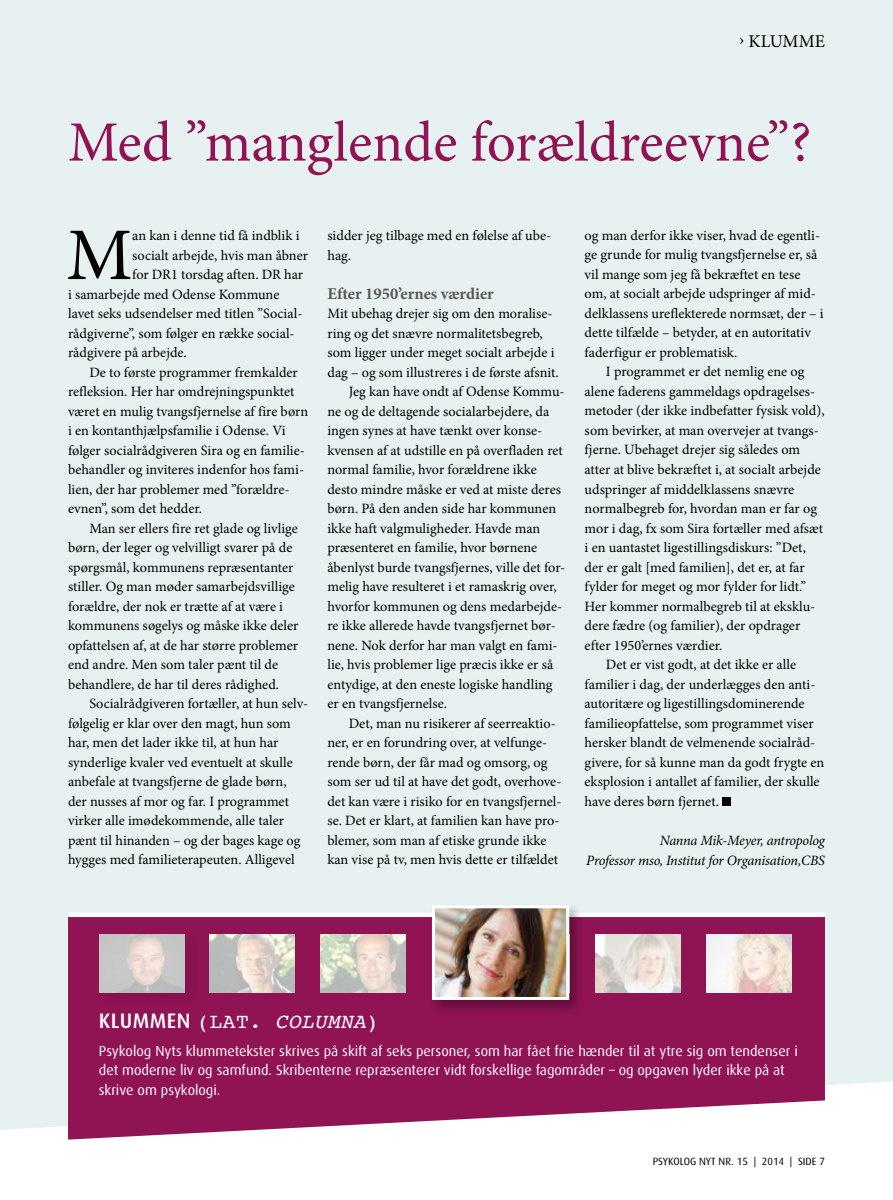
<style>
.page{position:relative;width:893px;height:1200px;background:#fff}
.page>*{position:absolute;margin:0;border:0;box-sizing:border-box;transform-origin:0 0}
.t1{font:74.25px "Minion Pro";color:#000}
.t2{font:57px "Minion Pro";color:#901354}
.t3{font:500 21px "Dax";letter-spacing:.02em;color:#fff}
.t4{font:18px "Minion Pro";color:#000}
.t5{font:700 16.5px "Minion Pro";color:#575756}
.t6{font:14.25px/19.5px "Minion Pro";color:#000}
.t7{font:14.25px/19.5px "Dax";color:#fff}
.t8{font:italic 14.25px/19.5px "Minion Pro";letter-spacing:-.02em;color:#000;text-align:right}
.t9{font:10.5px "Dax";color:#000}
.s1{font-family:"Courier";font-weight:400}
.s2{font-family:"Courier";font-weight:400;font-style:italic}
</style>
<div class="page">
<div style="left:0;top:0;width:893px;height:1129px;background:#e7f1f1"></div>
<div style="left:722px;top:797px;width:9px;height:8px;background:#000"></div>
<svg style="left:68px;top:916px;width:757px;height:223px;background:#9d3069"></svg>
<svg style="left:68px;top:912px;width:757px;height:4px"></svg>
<img style="left:210px;top:933px;width:85px;height:58px">
<img style="left:321px;top:933px;width:85px;height:58px">
<img style="left:595px;top:933px;width:85px;height:58px">
<div style="left:429px;top:902px;width:155px;height:112px;background:#000;opacity:.35"></div>
<img style="left:436px;top:909px;width:129px;height:86px">
<div style="left:432px;top:905px;width:137px;height:94px;border:3px solid #fff"></div>
<img style="left:706px;top:933px;width:85px;height:58px">
<div style="left:96px;top:930px;width:104px;height:77px;background:#000;opacity:.35"></div>
<img style="left:99px;top:933px;width:86px;height:58px">
<p class="t4" style="left:739px;top:29px;width:87px">› KLUMME</p>
<h2 class="t2" style="left:68px;top:104px;width:745px">Med ”manglende forældreevne”?</h2>
<h1 class="t1" style="left:66px;top:205px;width:68px">M</h1>
<p class="t6" style="left:132px;top:226px;width:169px">an kan i denne tid få indblik i</p>
<p class="t6" style="left:132px;top:245px;width:177px">socialt arbejde, hvis man åbner</p>
<p class="t6" style="left:132px;top:265px;width:172px">for DR1 torsdag aften. DR har</p>
<p class="t6" style="left:68px;top:284px;width:213px">i samarbejde med Odense Kommune</p>
<p class="t6" style="left:68px;top:304px;width:236px">lavet seks udsendelser med titlen ”Social-</p>
<p class="t6" style="left:68px;top:323px;width:228px">rådgiverne”, som følger en række social-</p>
<p class="t6" style="left:68px;top:343px;width:120px">rådgivere på arbejde.</p>
<p class="t6" style="left:89px;top:362px;width:210px">De to første programmer fremkalder</p>
<p class="t6" style="left:68px;top:382px;width:228px">refleksion. Her har omdrejningspunktet</p>
<p class="t6" style="left:68px;top:401px;width:242px">været en mulig tvangsfjernelse af fire børn</p>
<p class="t6" style="left:68px;top:421px;width:219px">i en kontanthjælpsfamilie i Odense. Vi</p>
<p class="t6" style="left:68px;top:440px;width:238px">følger socialrådgiveren Sira og en familie-</p>
<p class="t6" style="left:68px;top:460px;width:238px">behandler og inviteres indenfor hos fami-</p>
<p class="t6" style="left:68px;top:479px;width:221px">lien, der har problemer med ”forældre-</p>
<p class="t6" style="left:68px;top:499px;width:136px">evnen”, som det hedder.</p>
<p class="t6" style="left:89px;top:518px;width:210px">Man ser ellers fire ret glade og livlige</p>
<p class="t6" style="left:68px;top:538px;width:226px">børn, der leger og velvilligt svarer på de</p>
<p class="t6" style="left:68px;top:557px;width:227px">spørgsmål, kommunens repræsentanter</p>
<p class="t6" style="left:68px;top:577px;width:228px">stiller. Og man møder samarbejdsvillige</p>
<p class="t6" style="left:68px;top:596px;width:217px">forældre, der nok er trætte af at være i</p>
<p class="t6" style="left:68px;top:616px;width:232px">kommunens søgelys og måske ikke deler</p>
<p class="t6" style="left:68px;top:635px;width:232px">opfattelsen af, at de har større problemer</p>
<p class="t6" style="left:68px;top:654px;width:212px">end andre. Men som taler pænt til de</p>
<p class="t6" style="left:68px;top:674px;width:213px">behandlere, de har til deres rådighed.</p>
<p class="t6" style="left:89px;top:693px;width:220px">Socialrådgiveren fortæller, at hun selv-</p>
<p class="t6" style="left:68px;top:713px;width:224px">følgelig er klar over den magt, hun som</p>
<p class="t6" style="left:68px;top:732px;width:212px">har, men det lader ikke til, at hun har</p>
<p class="t6" style="left:68px;top:752px;width:226px">synderlige kvaler ved eventuelt at skulle</p>
<p class="t6" style="left:68px;top:771px;width:220px">anbefale at tvangsfjerne de glade børn,</p>
<p class="t6" style="left:68px;top:791px;width:222px">der nusses af mor og far. I programmet</p>
<p class="t6" style="left:68px;top:810px;width:218px">virker alle imødekommende, alle taler</p>
<p class="t6" style="left:68px;top:830px;width:234px">pænt til hinanden – og der bages kage og</p>
<p class="t6" style="left:68px;top:849px;width:228px">hygges med familieterapeuten. Alligevel</p>
<p class="t6" style="left:327px;top:226px;width:225px">sidder jeg tilbage med en følelse af ube&shy;hag.</p>
<p class="t5" style="left:327px;top:281px;width:168px">Efter 1950’ernes værdier</p>
<p class="t6" style="left:327px;top:304px;width:227px">Mit ubehag drejer sig om den moralise-</p>
<p class="t6" style="left:327px;top:323px;width:217px">ring og det snævre normalitetsbegreb,</p>
<p class="t6" style="left:327px;top:343px;width:229px">som ligger under meget socialt arbejde i</p>
<p class="t6" style="left:327px;top:362px;width:233px">dag – og som illustreres i de første afsnit.</p>
<p class="t6" style="left:349px;top:382px;width:217px">Jeg kan have ondt af Odense Kommu-</p>
<p class="t6" style="left:327px;top:401px;width:223px">ne og de deltagende socialarbejdere, da</p>
<p class="t6" style="left:327px;top:421px;width:216px">ingen synes at have tænkt over konse-</p>
<p class="t6" style="left:327px;top:440px;width:237px">kvensen af at udstille en på overfladen ret</p>
<p class="t6" style="left:327px;top:460px;width:211px">normal familie, hvor forældrene ikke</p>
<p class="t6" style="left:327px;top:479px;width:235px">desto mindre måske er ved at miste deres</p>
<p class="t6" style="left:327px;top:499px;width:230px">børn. På den anden side har kommunen</p>
<p class="t6" style="left:327px;top:518px;width:214px">ikke haft valgmuligheder. Havde man</p>
<p class="t6" style="left:327px;top:538px;width:211px">præsenteret en familie, hvor børnene</p>
<p class="t6" style="left:327px;top:557px;width:239px">åbenlyst burde tvangsfjernes, ville det for-</p>
<p class="t6" style="left:327px;top:577px;width:231px">melig have resulteret i et ramaskrig over,</p>
<p class="t6" style="left:327px;top:596px;width:236px">hvorfor kommunen og dens medarbejde-</p>
<p class="t6" style="left:327px;top:616px;width:230px">re ikke allerede havde tvangsfjernet bør-</p>
<p class="t6" style="left:327px;top:635px;width:232px">nene. Nok derfor har man valgt en fami-</p>
<p class="t6" style="left:327px;top:655px;width:227px">lie, hvis problemer lige præcis ikke er så</p>
<p class="t6" style="left:327px;top:674px;width:227px">entydige, at den eneste logiske handling</p>
<p class="t6" style="left:327px;top:694px;width:121px">er en tvangsfjernelse.</p>
<p class="t6" style="left:349px;top:713px;width:209px">Det, man nu risikerer af seerreaktio-</p>
<p class="t6" style="left:327px;top:732px;width:221px">ner, er en forundring over, at velfunge-</p>
<p class="t6" style="left:327px;top:752px;width:222px">rende børn, der får mad og omsorg, og</p>
<p class="t6" style="left:327px;top:771px;width:235px">som ser ud til at have det godt, overhove-</p>
<p class="t6" style="left:327px;top:791px;width:236px">det kan være i risiko for en tvangsfjernel-</p>
<p class="t6" style="left:327px;top:810px;width:234px">se. Det er klart, at familien kan have pro-</p>
<p class="t6" style="left:327px;top:830px;width:221px">blemer, som man af etiske grunde ikke</p>
<p class="t6" style="left:327px;top:849px;width:232px">kan vise på tv, men hvis dette er tilfældet</p>
<p class="t6" style="left:585px;top:225px;width:241px">og man derfor ikke viser, hvad de egentli&shy;ge grunde for mulig tvangsfjernelse er, så vil mange som jeg få bekræftet en tese om, at socialt arbejde udspringer af mid&shy;delklassens ureflekterede normsæt, der – i dette tilfælde – betyder, at en autoritativ faderfigur er problematisk.</p>
<p class="t6" style="left:606px;top:362px;width:200px">I programmet er det nemlig ene og</p>
<p class="t6" style="left:585px;top:381px;width:232px">alene faderens gammeldags opdragelses-</p>
<p class="t6" style="left:585px;top:401px;width:241px">metoder (der ikke indbefatter fysisk vold),</p>
<p class="t6" style="left:585px;top:420px;width:236px">som bevirker, at man overvejer at tvangs-</p>
<p class="t6" style="left:585px;top:440px;width:217px">fjerne. Ubehaget drejer sig således om</p>
<p class="t6" style="left:585px;top:459px;width:238px">atter at blive bekræftet i, at socialt arbejde</p>
<p class="t6" style="left:585px;top:479px;width:211px">udspringer af middelklassens snævre</p>
<p class="t6" style="left:585px;top:498px;width:234px">normalbegreb for, hvordan man er far og</p>
<p class="t6" style="left:585px;top:518px;width:240px">mor i dag, fx som Sira fortæller med afsæt</p>
<p class="t6" style="left:585px;top:537px;width:223px">i en uantastet ligestillingsdiskurs: ”Det,</p>
<p class="t6" style="left:585px;top:557px;width:221px">der er galt [med familien], det er, at far</p>
<p class="t6" style="left:585px;top:576px;width:223px">fylder for meget og mor fylder for lidt.”</p>
<p class="t6" style="left:585px;top:596px;width:232px">Her kommer normalbegreb til at eksklu-</p>
<p class="t6" style="left:585px;top:615px;width:217px">dere fædre (og familier), der opdrager</p>
<p class="t6" style="left:585px;top:635px;width:139px">efter 1950’ernes værdier.</p>
<p class="t6" style="left:606px;top:654px;width:192px">Det er vist godt, at det ikke er alle</p>
<p class="t6" style="left:585px;top:674px;width:232px">familier i dag, der underlægges den anti-</p>
<p class="t6" style="left:585px;top:693px;width:221px">autoritære og ligestillingsdominerende</p>
<p class="t6" style="left:585px;top:713px;width:231px">familieopfattelse, som programmet viser</p>
<p class="t6" style="left:585px;top:732px;width:232px">hersker blandt de velmenende socialråd-</p>
<p class="t6" style="left:585px;top:752px;width:241px">givere, for så kunne man da godt frygte en</p>
<p class="t6" style="left:585px;top:771px;width:236px">eksplosion i antallet af familier, der skulle</p>
<p class="t6" style="left:585px;top:791px;width:136px">have deres børn fjernet.</p>
<p class="t8" style="left:586px;top:830px;width:240px">Nanna Mik-Meyer, antropolog<br>Professor mso, Institut for Organisation,CBS</p>
<h3 class="t3" style="left:99px;top:1008px;width:281px">KLUMMEN <span class="s1">(lat.</span> <span class="s2">COLUMNA</span><span class="s1">)</span></h3>
<p class="t7" style="left:99px;top:1040px;width:700px">Psykolog Nyts klummetekster skrives på skift af seks personer, som har fået frie hænder til at ytre sig om tendenser i det moderne liv og samfund. Skribenterne repræsenterer vidt forskellige fagområder – og opgaven lyder ikke på at skrive om psykologi.</p>
<p class="t9" style="left:653px;top:1154px;width:174px">PSYKOLOG NYT NR. 15 | 2014 | SIDE 7</p>
</div>
